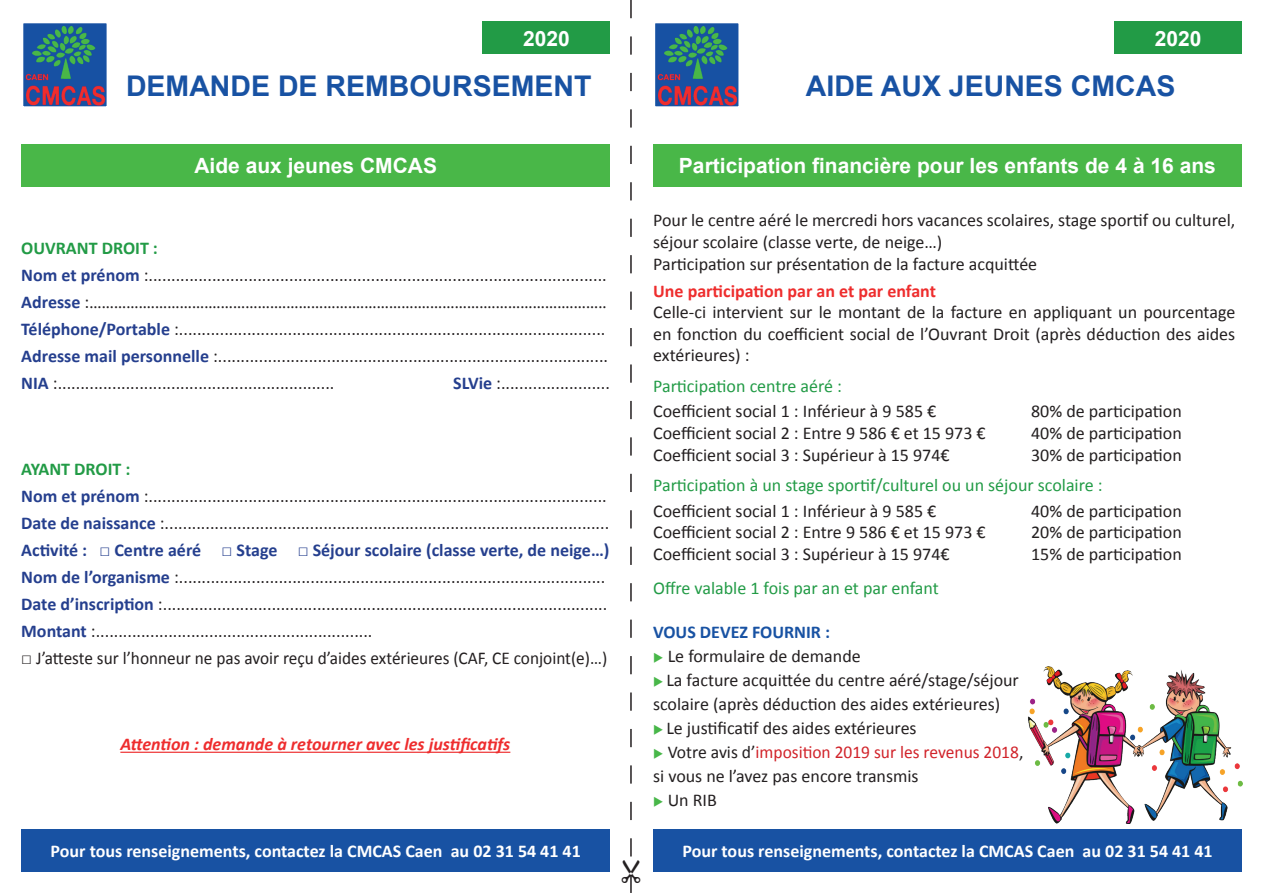
<style>
.page{position:relative;width:1263px;height:893px;background:#fff}
.page>*{position:absolute;margin:0;border:0;box-sizing:border-box;transform-origin:0 0}
.t1{font:700 28.5px "Arial";color:#1852a3}
.t2{font:700 21px "Arial";color:#fff}
.t3{font:18px/27px "Calibri";color:#231f20}
.t4{font:18px "Minion Pro";color:#231f20}
.t5{font:18px "Calibri";color:#229b46}
.t6{font:700 18px "Calibri";color:#fff}
.t7{font:italic 700 18px "Calibri";color:#ee2d2e}
.t8{font:700 18px "Calibri";color:#ee2d2d}
.t9{font:700 18px "Calibri";color:#1852a3}
.s1{font-weight:700;color:#229b46}
.s2{font-weight:700;color:#253f8e}
.s3{font-family:"Calibri";font-weight:700;color:#253f8e}
.s4{font-family:"Calibri"}
.s5{color:#48b749}
.s6{color:#d1232a}
</style>
<div class="page">
<div style="left:21px;top:829px;width:589px;height:43px;background:#1852a3"></div>
<img style="left:24px;top:24px;width:82px;height:81px">
<div style="left:21px;top:21px;width:88px;height:87px;border:2px solid #fff"></div>
<div style="left:21px;top:145px;width:589px;height:42px;background:#49b748"></div>
<div style="left:483px;top:21px;width:127px;height:33px;background:#229b46"></div>
<hr style="left:120px;top:752px;width:390px;height:1px;background:#ee2d2e">
<div style="left:653px;top:829px;width:589px;height:43px;background:#1852a3"></div>
<img style="left:656px;top:24px;width:81px;height:81px">
<div style="left:653px;top:21px;width:87px;height:87px;border:2px solid #fff"></div>
<div style="left:653px;top:145px;width:589px;height:42px;background:#49b748"></div>
<div style="left:1114px;top:21px;width:128px;height:33px;background:#229b46"></div>
<img style="left:1028px;top:667px;width:214px;height:156px">
<svg style="left:630px;top:0;width:2px;height:893px"></svg>
<p class="t2" style="left:523px;top:24px;width:48px">2020</p>
<h1 class="t1" style="left:126px;top:66px;width:467px">DEMANDE DE REMBOURSEMENT</h1>
<p class="t2" style="left:194px;top:151px;width:244px">Aide aux jeunes CMCAS</p>
<p class="t3" style="left:21px;top:234px;width:587px"><span class="s1">OUVRANT DROIT :<br></span><span class="s2">Nom et prénom</span> :.....................................................................................................</p>
<p class="t4" style="left:21px;top:290px;width:587px"><span class="s3">Adresse</span> <span class="s4">:</span>..............................................................................................................................</p>
<p class="t3" style="left:21px;top:315px;width:588px"><span class="s2">Téléphone/Portable</span> :..............................................................................................<br><span class="s2">Adresse mail personnelle</span> :......................................................................................<br><span class="s2">NIA</span> :.............................................................</p>
<p class="t3" style="left:453px;top:369px;width:158px"><span class="s2">SLVie</span> :........................</p>
<p class="t3" style="left:21px;top:455px;width:590px"><span class="s1">AYANT DROIT :<br></span><span class="s2">Nom et prénom</span> :.....................................................................................................<br><span class="s2">Date de naissance</span> :..................................................................................................<br><span class="s2">Activité : □ Centre aéré □ Stage □ Séjour scolaire (classe verte, de neige…)<br>Nom de l’organisme</span> :..............................................................................................<br><span class="s2">Date d’inscription</span> :..................................................................................................<br><span class="s2">Montant</span> :.............................................................</p>
<p class="t3" style="left:21px;top:644px;width:587px">□ J’atteste sur l’honneur ne pas avoir reçu d’aides extérieures (CAF, CE conjoint(e)…)</p>
<p class="t7" style="left:120px;top:731px;width:391px">Attention : demande à retourner avec les justificatifs</p>
<p class="t6" style="left:51px;top:838px;width:532px">Pour tous renseignements, contactez la CMCAS Caen au 02 31 54 41 41</p>
<p class="t2" style="left:1155px;top:24px;width:48px">2020</p>
<h1 class="t1" style="left:806px;top:66px;width:371px">AIDE AUX JEUNES CMCAS</h1>
<p class="t2" style="left:679px;top:151px;width:538px">Participation financière pour les enfants de 4 à 16 ans</p>
<p class="t3" style="left:653px;top:209px;width:584px;line-height:21.6px">Pour le centre aéré le mercredi hors vacances scolaires, stage sportif ou culturel, séjour scolaire (classe verte, de neige…)<br>Participation sur présentation de la facture acquittée</p>
<p class="t8" style="left:653px;top:278px;width:284px">Une participation par an et par enfant</p>
<p class="t3" style="left:653px;top:301px;width:584px;line-height:21.6px;text-align:justify">Celle-ci intervient sur le montant de la facture en appliquant un pourcentage en fonction du coefficient social de l’Ouvrant Droit (après déduction des aides extérieures) :</p>
<p class="t5" style="left:653px;top:373px;width:190px">Participation centre aéré :</p>
<p class="t3" style="left:653px;top:397px;width:285px">Coefficient social 1 : Inférieur à 9 585 €</p>
<p class="t3" style="left:1031px;top:397px;width:152px">80% de participation</p>
<p class="t3" style="left:653px;top:419px;width:334px">Coefficient social 2 : Entre 9 586 € et 15 973 €</p>
<p class="t3" style="left:1031px;top:419px;width:152px">40% de participation</p>
<p class="t3" style="left:653px;top:441px;width:298px">Coefficient social 3 : Supérieur à 15 974€</p>
<p class="t3" style="left:1031px;top:441px;width:152px">30% de participation</p>
<p class="t5" style="left:653px;top:472px;width:451px">Participation à un stage sportif/culturel ou un séjour scolaire :</p>
<p class="t3" style="left:653px;top:497px;width:285px">Coefficient social 1 : Inférieur à 9 585 €</p>
<p class="t3" style="left:1031px;top:497px;width:152px">40% de participation</p>
<p class="t3" style="left:653px;top:518px;width:334px">Coefficient social 2 : Entre 9 586 € et 15 973 €</p>
<p class="t3" style="left:1031px;top:518px;width:152px">20% de participation</p>
<p class="t3" style="left:653px;top:540px;width:298px">Coefficient social 3 : Supérieur à 15 974€</p>
<p class="t3" style="left:1031px;top:540px;width:152px">15% de participation</p>
<p class="t5" style="left:653px;top:576px;width:287px">Offre valable 1 fois par an et par enfant</p>
<p class="t9" style="left:653px;top:620px;width:178px">VOUS DEVEZ FOURNIR :</p>
<p class="t3" style="left:653px;top:642px;width:209px"><span class="s5">◆</span> Le formulaire de demande</p>
<p class="t3" style="left:653px;top:668px;width:367px;line-height:24px"><span class="s5">◆</span> La facture acquittée du centre aéré/stage/séjour scolaire (après déduction des aides extérieures)</p>
<p class="t3" style="left:653px;top:714px;width:265px"><span class="s5">◆</span> Le justificatif des aides extérieures</p>
<p class="t3" style="left:653px;top:740px;width:372px;line-height:24px"><span class="s5">◆</span> Votre avis d’<span class="s6">imposition 2019 sur les revenus 2018</span>, si vous ne l’avez pas encore transmis</p>
<p class="t3" style="left:653px;top:786px;width:65px"><span class="s5">◆</span> Un RIB</p>
<p class="t6" style="left:682px;top:838px;width:532px">Pour tous renseignements, contactez la CMCAS Caen au 02 31 54 41 41</p>
</div>
